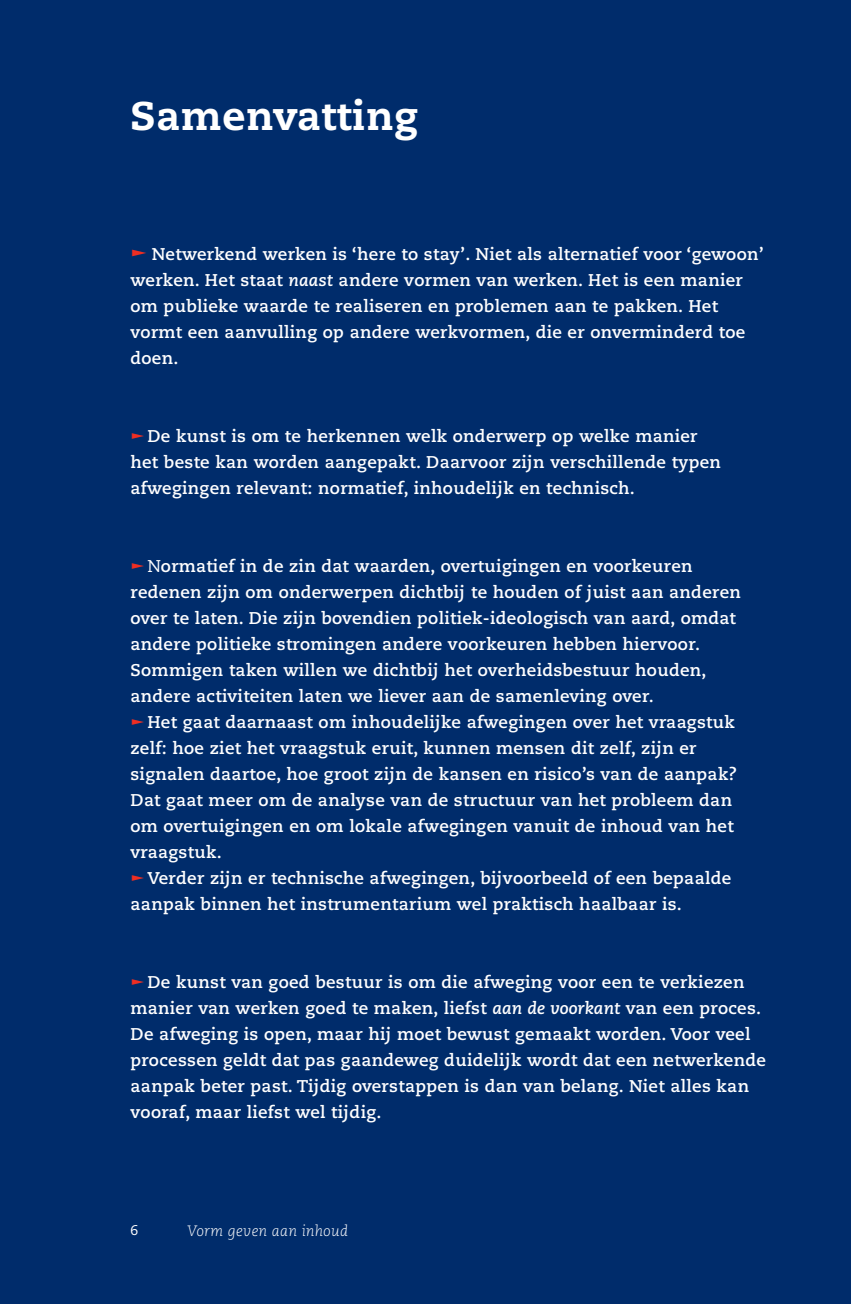
<style>
.page{position:relative;width:851px;height:1304px;background:#fff}
.page>*{position:absolute;margin:0;border:0;box-sizing:border-box;transform-origin:0 0}
.t1{font:40px "Caecilia Heavy Os F";letter-spacing:.02em;color:#fff}
.t2{font:17px/26px "Caecilia Bold Os F";letter-spacing:.02em;color:#fff}
.t3{font:italic 300 15px "Caecilia";letter-spacing:.02em;color:#fff}
.t4{font:14px "Caecilia";color:#fff}
.s1{color:#ee2e22}
.s2{font-family:"Caecilia Bold Italic Os F"}
.s3{font-family:"Caecilia Roman Os F"}
</style>
<div class="page">
<div style="left:0;top:0;width:850px;height:1304px;background:#002c6b"></div>
<h1 class="t1" style="left:130px;top:91px;width:289px">Samenvatting</h1>
<p class="t2" style="left:130px;top:241px;width:634px"><span class="s1">●</span> Netwerkend werken is ‘here to stay’. Niet als alternatief voor ‘gewoon’ werken. Het staat <span class="s2">naast</span> andere vormen van werken. Het is een manier om publieke waarde te realiseren en problemen aan te pakken. Het vormt een aanvulling op andere werkvormen, die er onverminderd toe doen.</p>
<p class="t2" style="left:130px;top:423px;width:592px"><span class="s1">●</span> De kunst is om te herkennen welk onderwerp op welke manier het beste kan worden aangepakt. Daarvoor zijn verschillende typen afwegingen relevant: normatief, inhoudelijk en technisch.</p>
<p class="t2" style="left:130px;top:553px;width:611px"><span class="s1">●</span> <span class="s3">N</span>ormatief in de zin dat waarden, overtuigingen en voorkeuren redenen zijn om onderwerpen dichtbij te houden of juist aan anderen over te laten. Die zijn bovendien politiek-ideologisch van aard, omdat andere politieke stromingen andere voorkeuren hebben hiervoor.<br>Sommigen taken willen we dichtbij het overheidsbestuur houden, andere activiteiten laten we liever aan de samenleving over.</p>
<p class="t2" style="left:130px;top:709px;width:608px"><span class="s1">●</span> Het gaat daarnaast om inhoudelijke afwegingen over het vraagstuk zelf: hoe ziet het vraagstuk eruit, kunnen mensen dit zelf, zijn er signalen daartoe, hoe groot zijn de kansen en risico’s van de aanpak?<br>Dat gaat meer om de analyse van de structuur van het probleem dan om overtuigingen en om lokale afwegingen vanuit de inhoud van het vraagstuk.</p>
<p class="t2" style="left:130px;top:865px;width:602px"><span class="s1">●</span> Verder zijn er technische afwegingen, bijvoorbeeld of een bepaalde aanpak binnen het instrumentarium wel praktisch haalbaar is.</p>
<p class="t2" style="left:130px;top:969px;width:636px"><span class="s1">●</span> De kunst van goed bestuur is om die afweging voor een te verkiezen manier van werken goed te maken, liefst <span class="s2">aan de voorkant</span> van een proces.<br>De afweging is open, maar hij moet bewust gemaakt worden. Voor veel processen geldt dat pas gaandeweg duidelijk wordt dat een netwerkende aanpak beter past. Tijdig overstappen is dan van belang. Niet alles kan vooraf, maar liefst wel tijdig.</p>
<p class="t4" style="left:130px;top:1222px;width:9px">6</p>
<p class="t3" style="left:187px;top:1222px;width:162px">Vorm geven aan inhoud</p>
</div>
